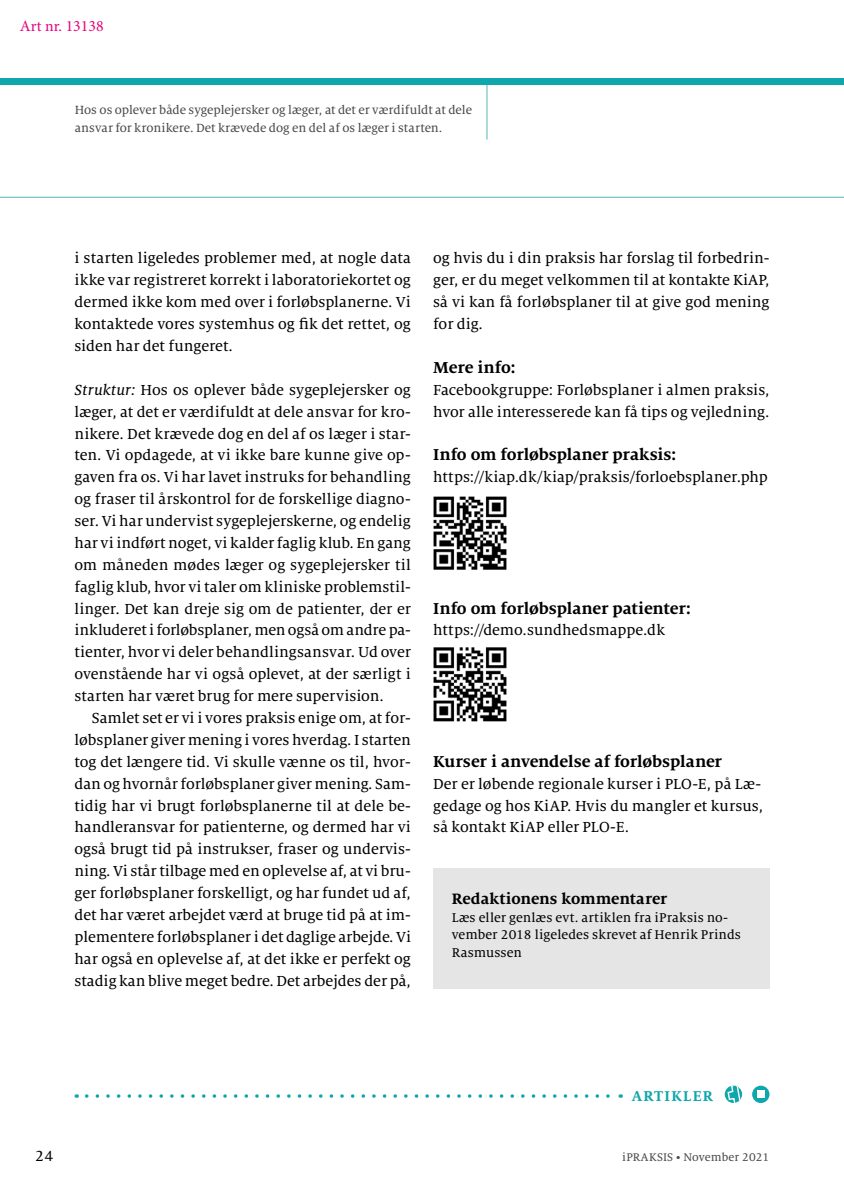
<style>
.page{position:relative;width:844px;height:1191px;background:#fff}
.page>*{position:absolute;margin:0;border:0;box-sizing:border-box;transform-origin:0 0}
.t1{font:700 17.5px "Milo Serif OT";letter-spacing:-.005em;color:#000}
.t2{font:700 16.62px "Milo Serif OT";letter-spacing:-.005em;color:#000}
.t3{font:16.1px/21.9px "Milo Serif OT Text";color:#000;text-align:justify}
.t4{font:15.75px "Minion Pro";color:#e6007d}
.t5{font:700 15.75px "Milo Serif OT";letter-spacing:.08em;color:#0ea7ab}
.t6{font:14px/17.5px "Milo Serif OT Text";letter-spacing:.01em;color:#000}
.t7{font:13.12px/17.5px "Milo Serif OT Text";color:#4a4a49}
.t8{font:12.25px "Milo Serif OT Text";letter-spacing:.005em;color:#4a4a49}
.s1{font-family:"Milo Serif OT Text Ita"}
</style>
<div class="page">
<hr style="left:486px;top:81px;width:1px;height:59px;background:#58b4b7">
<hr style="left:0;top:197px;width:843px;height:1px;background:#58b4b7">
<div style="left:0;top:78px;width:843px;height:7px;background:#0ea7ab"></div>
<img style="left:433px;top:496px;width:74px;height:74px">
<img style="left:433px;top:647px;width:74px;height:75px">
<div style="left:433px;top:868px;width:336px;height:120px;background:#e5e5e5"></div>
<svg style="left:752px;top:1085px;width:17px;height:18px"></svg>
<div style="left:756px;top:1090px;width:8px;height:8px;background:#fff"></div>
<svg style="left:87px;top:1094px;width:523px;height:3px"></svg>
<svg style="left:724px;top:1085px;width:18px;height:18px"></svg>
<svg style="left:726px;top:1085px;width:15px;height:18px"></svg>
<p class="t4" style="left:20px;top:16px;width:85px">Art nr. 13138</p>
<p class="t7" style="left:75px;top:102px;width:398px">Hos os oplever både sygeplejersker og læger, at det er værdifuldt at dele ansvar for kronikere. Det krævede dog en del af os læger i starten.</p>
<p class="t3" style="left:74px;top:248px;width:338px">i starten ligeledes problemer med, at nogle data ikke var registreret korrekt i laboratoriekortet og dermed ikke kom med over i forløbsplanerne. Vi kontaktede vores systemhus og fik det rettet, og siden har det fungeret.</p>
<p class="t3" style="left:74px;top:379px;width:338px"><span class="s1">Struktur:</span> Hos os oplever både sygeplejersker og læger, at det er værdifuldt at dele ansvar for kro&shy;nikere. Det krævede dog en del af os læger i star&shy;ten. Vi opdagede, at vi ikke bare kunne give op&shy;gaven fra os. Vi har lavet instruks for behandling og fraser til årskontrol for de forskellige diagno&shy;ser. Vi har undervist sygeplejerskerne, og endelig har vi indført noget, vi kalder faglig klub. En gang om måneden mødes læger og sygeplejersker til faglig klub, hvor vi taler om kliniske problemstil&shy;linger. Det kan dreje sig om de patienter, der er inkluderet i forløbsplaner, men også om andre pa&shy;tienter, hvor vi deler behandlingsansvar. Ud over ovenstående har vi også oplevet, at der særligt i starten har været brug for mere supervision.</p>
<p class="t3" style="left:74px;top:707px;width:338px;text-indent:17px">Samlet set er vi i vores praksis enige om, at for&shy;løbsplaner giver mening i vores hverdag. I starten tog det længere tid. Vi skulle vænne os til, hvor&shy;dan og hvornår forløbsplaner giver mening. Sam&shy;tidig har vi brugt forløbsplanerne til at dele be&shy;handleransvar for patienterne, og dermed har vi også brugt tid på instrukser, fraser og undervis&shy;ning. Vi står tilbage med en oplevelse af, at vi bru&shy;ger forløbsplaner forskelligt, og har fundet ud af, det har været arbejdet værd at bruge tid på at im&shy;plementere forløbsplaner i det daglige arbejde. Vi har også en oplevelse af, at det ikke er perfekt og stadig kan blive meget bedre. Det arbejdes der på,</p>
<p class="t3" style="left:433px;top:248px;width:338px">og hvis du i din praksis har forslag til forbedrin&shy;ger, er du meget velkommen til at kontakte KiAP, så vi kan få forløbsplaner til at give god mening for dig.</p>
<p class="t1" style="left:433px;top:357px;width:84px">Mere info:</p>
<p class="t3" style="left:433px;top:379px;width:338px">Facebookgruppe: Forløbsplaner i almen praksis, hvor alle interesserede kan få tips og vejledning.</p>
<p class="t1" style="left:433px;top:445px;width:245px">Info om forløbsplaner praksis:</p>
<p class="t3" style="left:433px;top:466px;width:336px">https://kiap.dk/kiap/praksis/forloebsplaner.php</p>
<p class="t1" style="left:433px;top:598px;width:259px">Info om forløbsplaner patienter:</p>
<p class="t3" style="left:433px;top:620px;width:233px">https://demo.sundhedsmappe.dk</p>
<p class="t1" style="left:433px;top:751px;width:290px">Kurser i anvendelse af forløbsplaner</p>
<p class="t3" style="left:433px;top:773px;width:331px">Der er løbende regionale kurser i PLO-E, på Læ&shy;gedage og hos KiAP. Hvis du mangler et kursus, så kontakt KiAP eller PLO-E.</p>
<p class="t2" style="left:451px;top:889px;width:217px">Redaktionens kommentarer</p>
<p class="t6" style="left:451px;top:908px;width:291px">Læs eller genlæs evt. artiklen fra iPraksis no&shy;vember 2018 ligeledes skrevet af Henrik Prinds<br>Rasmussen</p>
<p class="t5" style="left:631px;top:1087px;width:83px">ARTIKLER</p>
<p class="t3" style="left:35px;top:1145px;width:20px">24</p>
<p class="t8" style="left:622px;top:1151px;width:149px">iPRAKSIS • November 2021</p>
</div>
